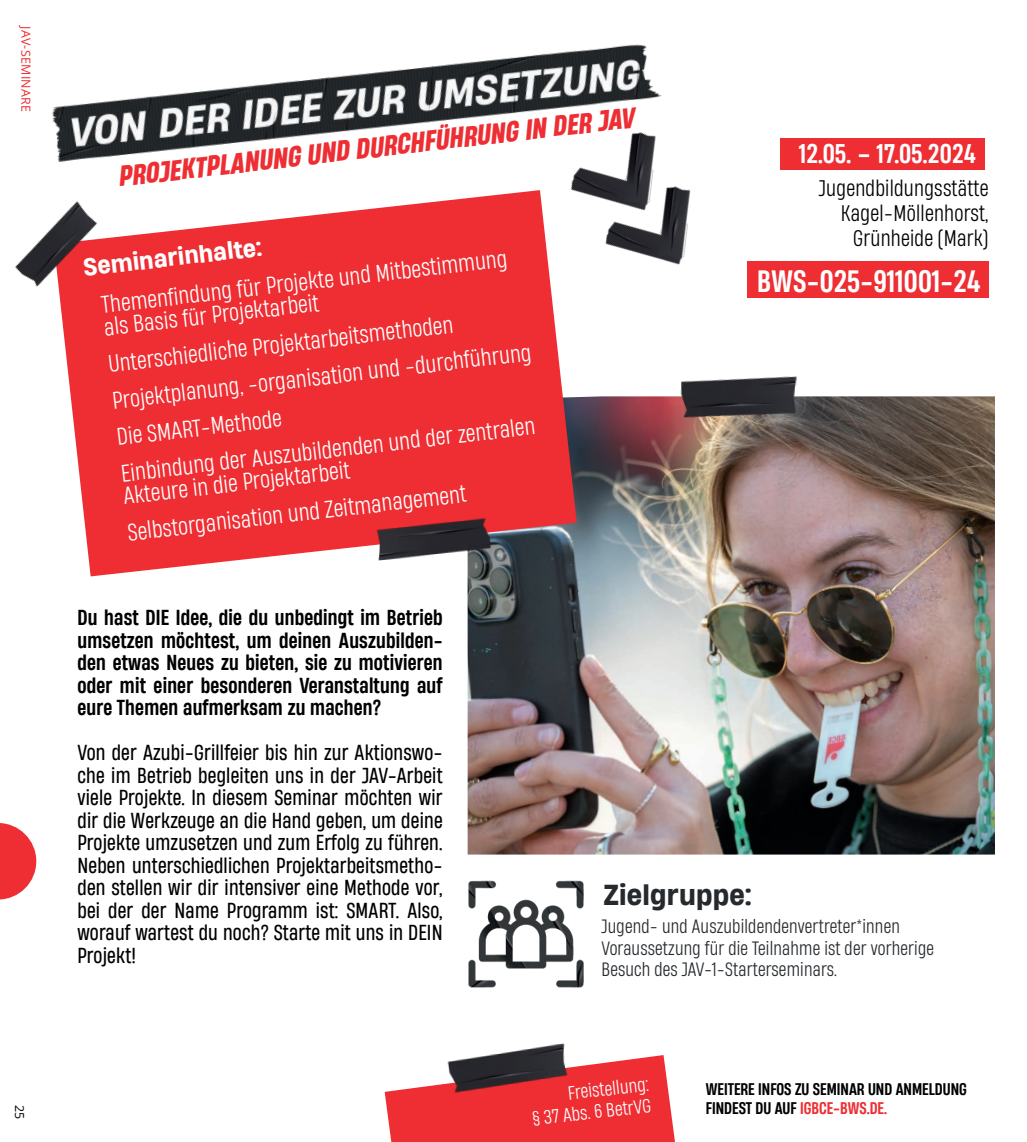
<style>
.page{position:relative;width:1027px;height:1142px;background:#fff}
.page>*{position:absolute;margin:0;border:0;box-sizing:border-box;transform-origin:0 0}
.t1{font:500 28.8px "Heading Now 55";letter-spacing:.01em;color:#fff}
.t2{font:27px "Heading Now Italic Variable";color:#ee2e33}
.t3{font:500 27px "Heading Now 65";letter-spacing:.01em;color:#262a2d}
.t4{font:500 25.2px "Heading Now 55";letter-spacing:.01em;color:#fff}
.t5{font:500 22.95px "Heading Now 65";color:#fff}
.t6{font:22.5px/36.9px "Heading Now 53";color:#fff}
.t7{font:20.93px/25.2px "Heading Now 53";letter-spacing:.01em;color:#000001;text-align:right}
.t8{font:20.25px/22.5px "Heading Now 54";letter-spacing:.01em;color:#000001;text-align:justify}
.t9{font:500 20.25px/22.5px "Heading Now 55";letter-spacing:.01em;color:#000001;text-align:justify}
.t10{font:18px/21.6px "Heading Now 53";letter-spacing:.01em;color:#262a2d}
.t11{font:18px/21.8px "Heading Now 53";color:#fff;text-align:right}
.t12{font:500 15.75px/18.9px "Heading Now 55";color:#000001}
.t13{font:12.38px "Open Sans";letter-spacing:.025em;color:#ee2e33}
.t14{font:12.38px "Open Sans";color:#000001}
.s1{color:#ee2e33}
</style>
<div class="page">
<img style="left:605px;top:201px;width:179px;height:64px">
<svg style="left:385px;top:1055px;width:290px;height:87px;background:#f0484c"></svg>
<img style="left:422px;top:1043px;width:168px;height:55px">
<img style="left:468px;top:396px;width:527px;height:458px">
<img style="left:52px;top:44px;width:639px;height:157px">
<div style="left:780px;top:138px;width:205px;height:32px;background:#ee2e33"></div>
<div style="left:747px;top:262px;width:241px;height:36px;background:#ee2e33"></div>
<svg style="left:60px;top:190px;width:517px;height:386px;background:#eb4a4e"></svg>
<img style="left:15px;top:186px;width:103px;height:117px">
<img style="left:355px;top:513px;width:158px;height:51px">
<img style="left:654px;top:376px;width:165px;height:53px">
<img style="left:467px;top:840px;width:146px;height:148px">
<svg style="left:0;top:823px;width:36px;height:76px"></svg>
<p class="t13" style="left:34px;top:26px;width:88px;rotate:90deg">JAV-SEMINARE</p>
<p class="t14" style="left:28px;top:1104px;width:16px;rotate:90deg">25</p>
<h2 class="t2" style="left:117px;top:161px;width:521px;rotate:-7deg">PROJEKTPLANUNG UND DURCHFÜHRUNG IN DER JAV</h2>
<p class="t5" style="left:81px;top:251px;width:181px;rotate:-7deg">Seminarinhalte:</p>
<p class="t6" style="left:100px;top:295px;width:410px;line-height:21.8px;rotate:-7deg">Themenfindung für Projekte und Mitbestimmung als Basis für Projektarbeit</p>
<p class="t6" style="left:105px;top:346px;width:423px;rotate:-7deg">Unterschiedliche Projektarbeitsmethoden Projektplanung, -organisation und -durchführung Die SMART-Methode<br>Einbindung der Auszubildenden und der zentralen</p>
<p class="t6" style="left:121px;top:478px;width:342px;rotate:-7deg">Akteure in die Projektarbeit<br>Selbstorganisation und Zeitmanagement</p>
<p class="t4" style="left:799px;top:136px;width:178px">12.05. – 17.05.2024</p>
<p class="t7" style="left:819px;top:175px;width:171px">Jugendbildungsstätte<br>Kagel-Möllenhorst,<br>Grünheide (Mark)</p>
<h1 class="t1" style="left:757px;top:260px;width:225px">BWS-025-911001-24</h1>
<p class="t9" style="left:77px;top:606px;width:367px">Du hast DIE Idee, die du unbedingt im Betrieb umsetzen möchtest, um deinen Auszubilden&shy;den etwas Neues zu bieten, sie zu motivieren oder mit einer besonderen Veranstaltung auf eure Themen aufmerksam zu machen?</p>
<p class="t8" style="left:77px;top:740px;width:367px">Von der Azubi-Grillfeier bis hin zur Aktionswo&shy;che im Betrieb begleiten uns in der JAV-Arbeit viele Projekte. In diesem Seminar möchten wir dir die Werkzeuge an die Hand geben, um deine Projekte umzusetzen und zum Erfolg zu führen.<br>Neben unterschiedlichen Projektarbeitsmetho&shy;den stellen wir dir intensiver eine Methode vor, bei der der Name Programm ist: SMART. Also, worauf wartest du noch? Starte mit uns in DEIN Projekt!</p>
<h2 class="t3" style="left:604px;top:874px;width:149px">Zielgruppe:</h2>
<p class="t10" style="left:601px;top:915px;width:334px">Jugend- und Auszubildendenvertreter*innen<br>Voraussetzung für die Teilnahme ist der vorherige<br>Besuch des JAV-1-Starterseminars.</p>
<p class="t11" style="left:529px;top:1085px;width:121px;rotate:-6deg">Freistellung:<br>§ 37 Abs. 6 BetrVG</p>
<p class="t12" style="left:706px;top:1079px;width:262px">WEITERE INFOS ZU SEMINAR UND ANMELDUNG<br>FINDEST DU AUF <span class="s1">IGBCE-BWS.DE.</span></p>
</div>
